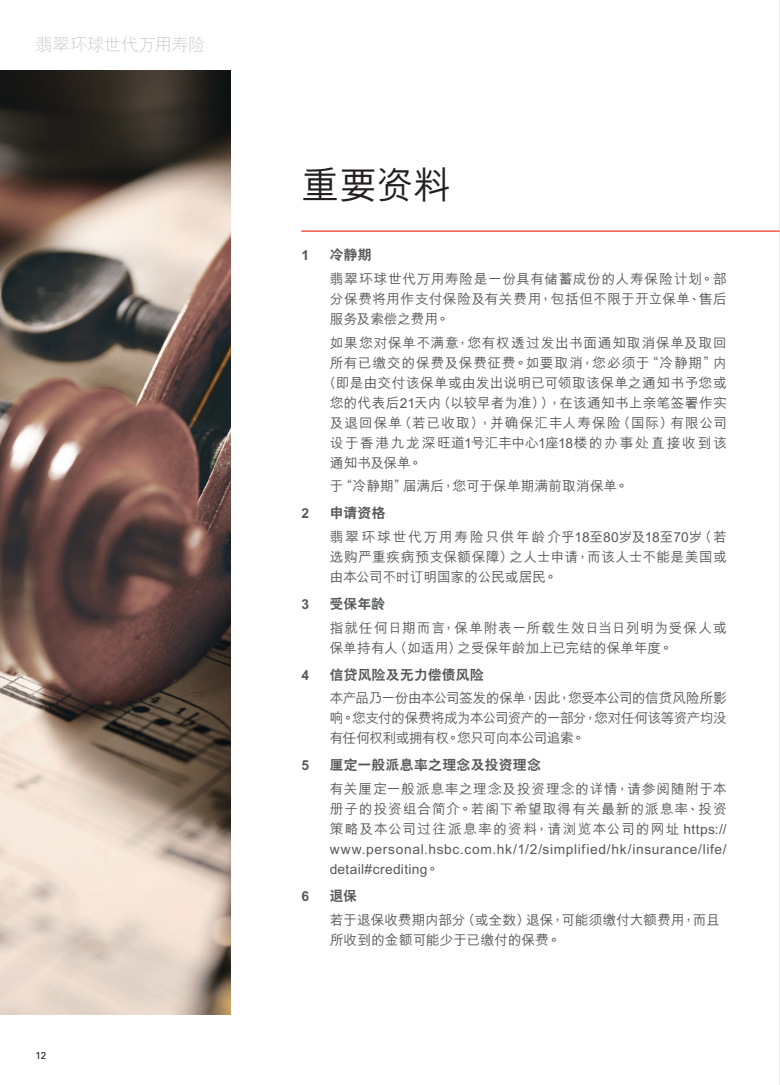
<style>
.page{position:relative;width:780px;height:1085px;background:#fff}
.page>*{position:absolute;margin:0;border:0;box-sizing:border-box;transform-origin:0 0}
.t1{font:500 37.5px "M Hei HKS";color:#231f20}
.t2{font:300 17.5px "M Hei HKS";letter-spacing:-.025em;color:#c7c8ca}
.body_copy_c{font:500 13.75px/20px "M Hei HKS";letter-spacing:.015em;color:#57585a;text-align:justify}
.body_copy_c-2{font:500 13.75px "M Hei HKS";letter-spacing:.05em;color:#57585a}
.body_copy_c-3{font:500 13.75px/20px "M Hei HKS";letter-spacing:-.005em;color:#57585a}
.body_copy_c-4{font:800 13.75px "C Hei 2 HKS";letter-spacing:.025em;color:#57585a}
.body_copy_c-5{font:500 13.75px "M Hei HKS";letter-spacing:.06em;color:#57585a}
.body_copy_c-6{font:500 13.75px "M Hei HKS";letter-spacing:.1em;color:#57585a}
.t3{font:10px "Univers";color:#231f20}
</style>
<div class="page">
<img style="left:0;top:71px;width:230px;height:942px">
<hr style="left:301px;top:230px;width:479px;height:2px;background:#ef3122">
<hr style="left:779px;top:0;width:1px;height:1084px;background:#d1d2d4">
<p class="t2" style="left:35px;top:32px;width:172px">翡翠環球世代萬用壽險</p>
<p class="t3" style="left:35px;top:1049px;width:12px">12</p>
<p class="t1" style="left:301px;top:158px;width:151px">重要資料</p>
<p class="body_copy_c-4" style="left:301px;top:246px;width:9px">1</p>
<p class="body_copy_c-4" style="left:330px;top:246px;width:43px">冷靜期</p>
<p class="body_copy_c" style="left:330px;top:268px;width:398px">翡翠環球世代萬用壽險是一份具有儲蓄成份的人壽保險計劃。部分保費將用作支付保險及有關費用，包括但不限於開立保單、售後服務及索償之費用。</p>
<p class="body_copy_c-2" style="left:330px;top:332px;width:398px">如果您對保單不滿意，您有權透過發出書面通知取消保單及取回</p>
<p class="body_copy_c-2" style="left:330px;top:352px;width:398px">所有已繳交的保費及保費征費。如要取消，您必須於“冷靜期”內</p>
<p class="body_copy_c" style="left:322px;top:371px;width:405px">（即是由交付該保單或由發出說明已可領取該保單之通知書予您或</p>
<p class="body_copy_c" style="left:330px;top:391px;width:398px">您的代表後21天內（以較早者為準）），在該通知書上親筆簽署作實</p>
<p class="body_copy_c-5" style="left:330px;top:412px;width:398px">及退回保單（若已收取），並確保滙豐人壽保險（國際）有限公司</p>
<p class="body_copy_c-6" style="left:330px;top:432px;width:398px">設於香港九龍深旺道1號滙豐中心1座18樓的辦事處直接收到該</p>
<p class="body_copy_c" style="left:330px;top:451px;width:94px">通知書及保單。</p>
<p class="body_copy_c" style="left:330px;top:475px;width:300px">於“冷靜期”屆滿後，您可於保單期滿前取消保單。</p>
<p class="body_copy_c-4" style="left:301px;top:504px;width:9px">2</p>
<p class="body_copy_c-4" style="left:330px;top:504px;width:57px">申請資格</p>
<p class="body_copy_c" style="left:330px;top:525px;width:398px">翡翠環球世代萬用壽險只供年齡介乎18至80歲及18至70歲（若選購嚴重疾病預支保額保障）之人士申請，而該人士不能是美國或由本公司不時訂明國家的公民或居民。</p>
<p class="body_copy_c-4" style="left:301px;top:594px;width:9px">3</p>
<p class="body_copy_c-4" style="left:330px;top:594px;width:57px">受保年齡</p>
<p class="body_copy_c" style="left:330px;top:616px;width:398px">指就任何日期而言，保單附表一所載生效日當日列明為受保人或保單持有人（如適用）之受保年齡加上已完結的保單年度。</p>
<p class="body_copy_c-4" style="left:301px;top:665px;width:9px">4</p>
<p class="body_copy_c-4" style="left:330px;top:665px;width:156px">信貸風險及無力償債風險</p>
<p class="body_copy_c" style="left:330px;top:687px;width:398px">本產品乃一份由本公司簽發的保單，因此，您受本公司的信貸風險所影響。您支付的保費將成為本公司資產的一部分，您對任何該等資產均沒有任何權利或擁有權。您只可向本公司追索。</p>
<p class="body_copy_c-4" style="left:301px;top:756px;width:9px">5</p>
<p class="body_copy_c-4" style="left:330px;top:756px;width:212px">釐定一般派息率之理念及投資理念</p>
<p class="body_copy_c" style="left:330px;top:777px;width:398px">有關釐定一般派息率之理念及投資理念的詳情，請參閱隨附於本冊子的投資組合簡介。若閣下希望取得有關最新的派息率、投資策略及本公司過往派息率的資料，請瀏覽本公司的網址 https:// www.personal.hsbc.com.hk/1/2/simplified/hk/insurance/life/ detail#crediting。</p>
<p class="body_copy_c-4" style="left:301px;top:886px;width:9px">6</p>
<p class="body_copy_c-4" style="left:330px;top:886px;width:29px">退保</p>
<p class="body_copy_c-3" style="left:330px;top:908px;width:392px">若於退保收費期內部分（或全數）退保，可能須繳付大額費用，而且所收到的金額可能少於已繳付的保費。</p>
</div>
